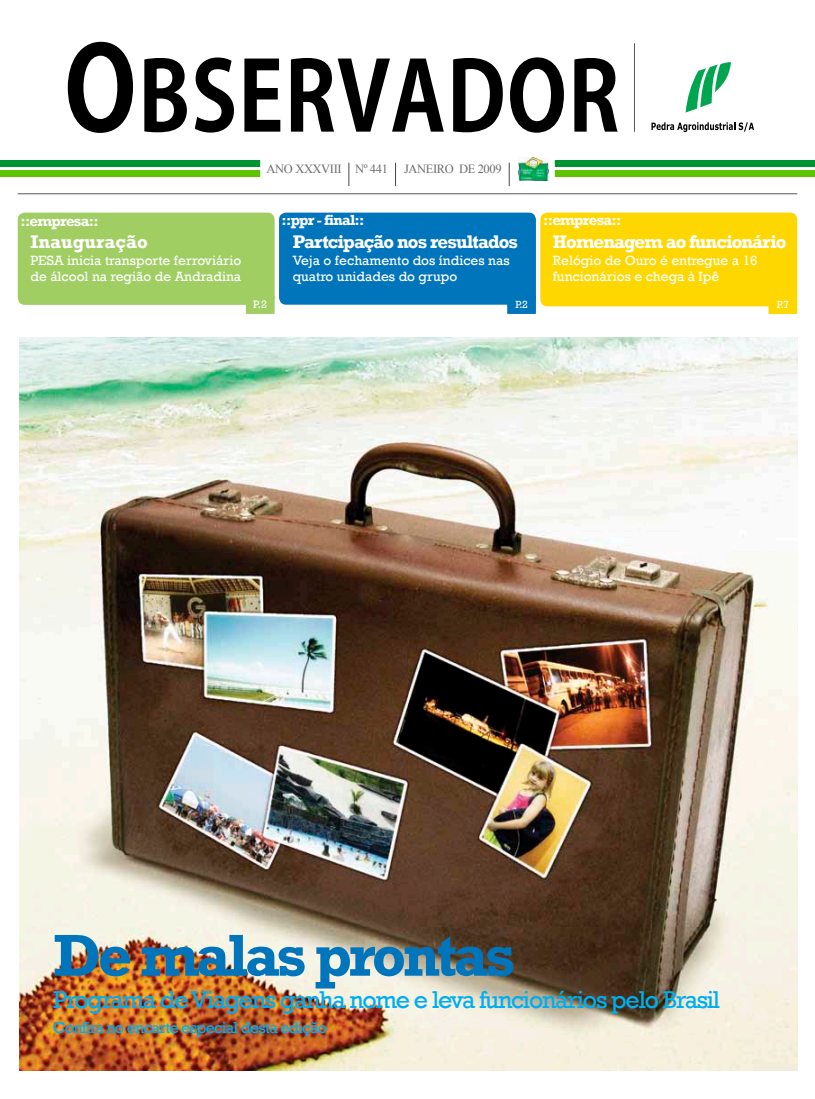
<style>
.page{position:relative;width:815px;height:1099px;background:#fff}
.page>*{position:absolute;margin:0;border:0;box-sizing:border-box;transform-origin:0 0}
.t1{font:700 60px "Rockwell";letter-spacing:-.06em;color:#0075bc}
.t2{font:25px "Rockwell";letter-spacing:-.05em;color:#00aeef}
.t3{font:700 18.75px "Rockwell";letter-spacing:-.05em;color:#fff}
.t4{font:700 18.75px "Rockwell";color:#fff}
.t5{font:16.25px "Rockwell";letter-spacing:-.05em;color:#00aeef}
.t6{font:700 15px "Rockwell";letter-spacing:-.05em;color:#fff}
.t7{font:13.75px/16.2px "Rockwell";color:#fff}
.t8{font:12.5px "Iskoola Pota";letter-spacing:-.03em;color:#6d6d71}
.t9{font:11.12px "Rockwell";color:#fff}
.t10{font:10.62px "Rockwell";color:#fff}
</style>
<div class="page">
<img style="left:19px;top:338px;width:778px;height:732px">
<div style="left:0;top:160px;width:815px;height:7px;background:#009334"></div>
<div style="left:0;top:171px;width:815px;height:6px;background:#60c300"></div>
<div style="left:260px;top:158px;width:295px;height:22px;background:#fff"></div>
<svg style="left:68px;top:42px;width:550px;height:91px"></svg>
<svg style="left:651px;top:122px;width:103px;height:10px"></svg>
<svg style="left:686px;top:62px;width:45px;height:50px"></svg>
<hr style="left:634px;top:43px;width:1px;height:89px;background:#56575b">
<hr style="left:18px;top:193px;width:779px;height:1px;background:#57595b">
<div style="left:18px;top:212px;width:257px;height:93px;background:#a0ce62;border-radius:7px"></div>
<div style="left:246px;top:296px;width:29px;height:18px;background:#a0ce62"></div>
<div style="left:540px;top:212px;width:257px;height:94px;background:#ffd700;border-radius:7px"></div>
<div style="left:768px;top:300px;width:29px;height:14px;background:#ffd700"></div>
<div style="left:279px;top:212px;width:257px;height:93px;background:#0075bc;border-radius:7px"></div>
<div style="left:507px;top:296px;width:29px;height:18px;background:#0075bc"></div>
<img style="left:518px;top:158px;width:30px;height:22px">
<svg style="left:348px;top:163px;width:1px;height:23px"></svg>
<svg style="left:395px;top:163px;width:1px;height:23px"></svg>
<svg style="left:509px;top:163px;width:1px;height:23px"></svg>
<p class="t8" style="left:267px;top:161px;width:123px">ANO XXXVIII Nº 441</p>
<p class="t8" style="left:404px;top:161px;width:99px">JANEIRO DE 2009</p>
<p class="t6" style="left:20px;top:211px;width:80px">::empresa::</p>
<h3 class="t4" style="left:30px;top:230px;width:119px">Inauguração</h3>
<p class="t7" style="left:30px;top:252px;width:212px">PESA inicia transporte ferroviário de álcool na região de Andradina</p>
<p class="t9" style="left:253px;top:298px;width:15px">P.2</p>
<p class="t6" style="left:282px;top:211px;width:84px">::ppr - final::</p>
<h3 class="t3" style="left:293px;top:230px;width:227px">Partcipação nos resultados</h3>
<p class="t7" style="left:293px;top:252px;width:218px">Veja o fechamento dos índices nas quatro unidades do grupo</p>
<p class="t10" style="left:515px;top:298px;width:14px">P.2</p>
<p class="t6" style="left:543px;top:211px;width:80px">::empresa::</p>
<h3 class="t3" style="left:553px;top:230px;width:235px">Homenagem ao funcionário</h3>
<p class="t7" style="left:553px;top:252px;width:206px">Relógio de Ouro é entregue a 16 funcionários e chega à Ipê</p>
<p class="t10" style="left:777px;top:298px;width:14px">P.7</p>
<h1 class="t1" style="left:53px;top:919px;width:464px">De malas prontas</h1>
<h2 class="t2" style="left:53px;top:984px;width:668px">Programa de Viagens ganha nome e leva funcionários pelo Brasil</h2>
<p class="t5" style="left:53px;top:1017px;width:275px">Confira no encarte especial desta edição</p>
</div>
